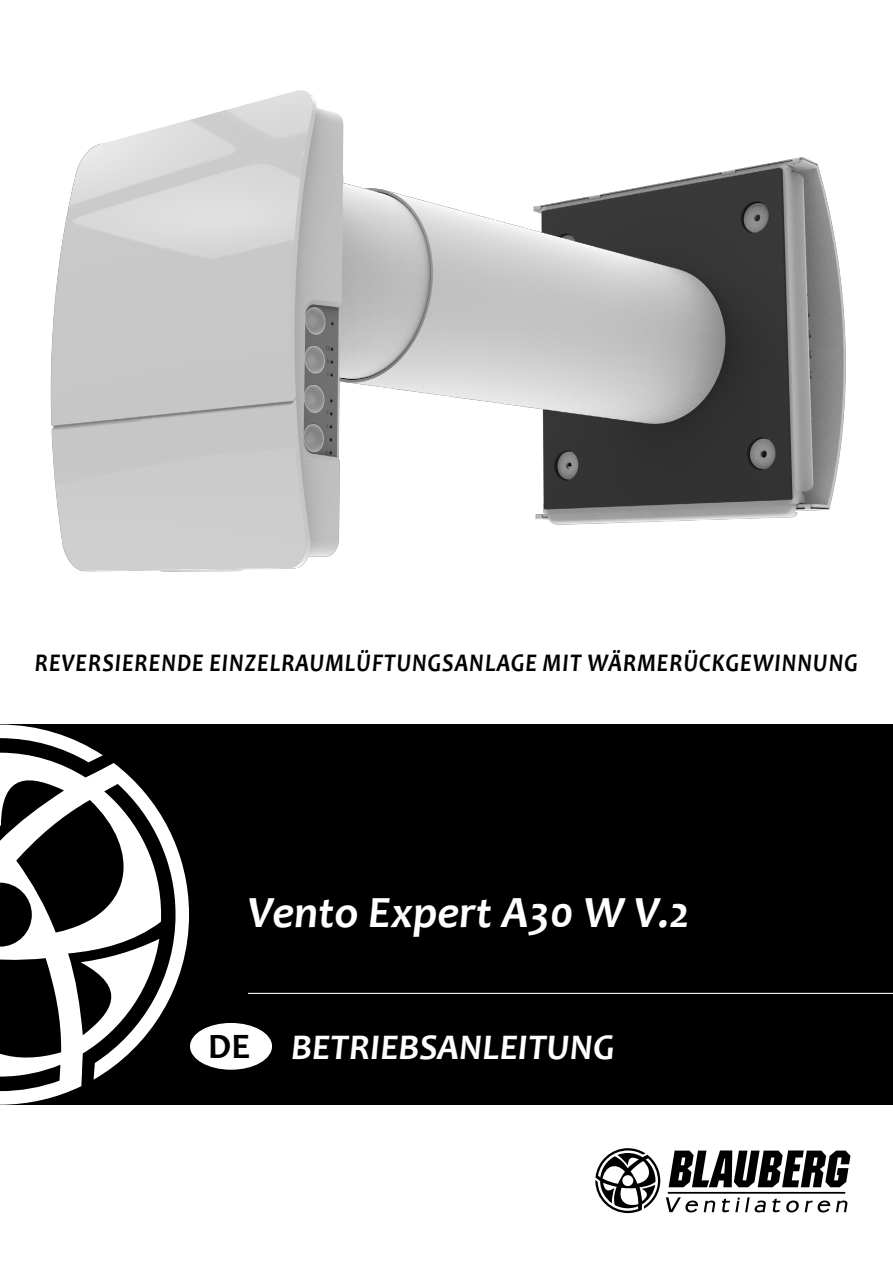
<style>
.page{position:relative;width:893px;height:1263px;background:#fff}
.page>*{position:absolute;margin:0;border:0;box-sizing:border-box;transform-origin:0 0}
.t1{font:italic 700 45px "Candara";color:#fff}
.t2{font:italic 700 36.3px "Candara";color:#fff}
.t3{font:italic 700 25.5px "Candara";letter-spacing:.04em;color:#000;scale:.9 1}
.s1{font-style:normal;font-size:36px;color:#000}
</style>
<div class="page">
<img style="left:50px;top:90px;width:796px;height:482px">
<div style="left:0;top:724px;width:893px;height:381px;background:#000"></div>
<hr style="left:248px;top:993px;width:645px;height:1px;background:#fff">
<svg style="left:0;top:724px;width:189px;height:381px"></svg>
<div style="left:191px;top:1024px;width:80px;height:45px;background:#fff;border-radius:50%"></div>
<div style="left:190px;top:1023px;width:82px;height:47px;border:2px solid #fff;border-radius:50%"></div>
<svg style="left:595px;top:1148px;width:65px;height:65px"></svg>
<svg style="left:666px;top:1150px;width:184px;height:62px"></svg>
<p class="t3" style="left:35px;top:646px;width:916px">REVERSIERENDE EINZELRAUMLÜFTUNGSANLAGE MIT WÄRMER ÜCKGEWINNUNG</p>
<h1 class="t1" style="left:248px;top:884px;width:443px">VENTO EXPERT A30 W V.2</h1>
<h2 class="t2" style="left:208px;top:1025px;width:408px"><span class="s1">DE</span> BETRIEBSANLEITUNG</h2>
</div>
